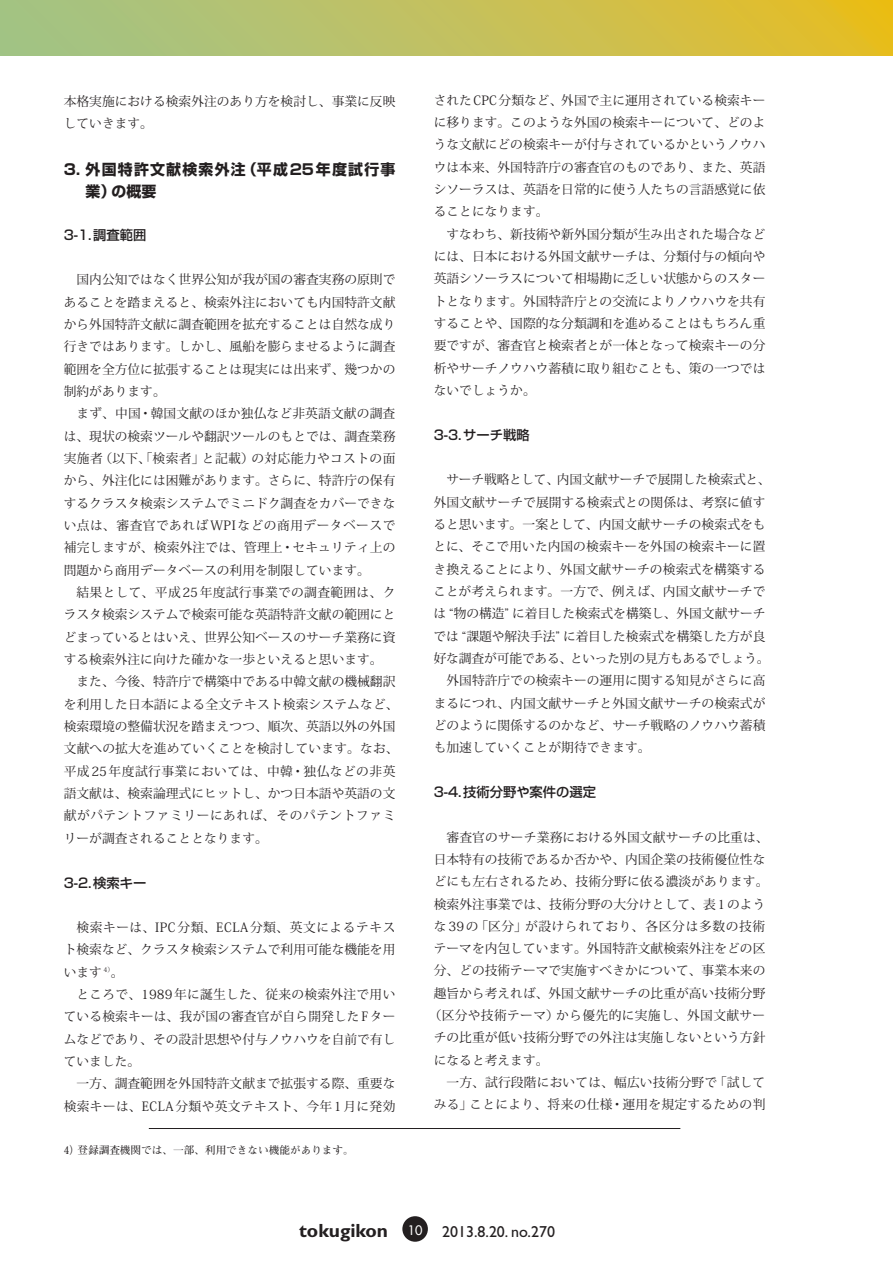
<style>
.page{position:relative;width:893px;height:1263px;background:#fff}
.page>*{position:absolute;margin:0;border:0;box-sizing:border-box;transform-origin:0 0}
.ノーマル{font:700 19.2px "Gill Sans";color:#231f20}
.ノーマル-2{font:15.9px "Gill Sans";color:#231f20}
.特集小見出し{font:700 14.85px/22.4px "Shin Go Pro";letter-spacing:.085em;color:#231f20}
.特集小見出し2{font:500 13.35px "Shin Go Pro";color:#231f20}
.特集本文{font:12.75px/22.4px "Koz Min Pro";color:#231f20;text-align:justify}
.特集本文-2{font:12.75px/22.4px "Koz Min Pro";letter-spacing:.025em;color:#231f20}
.特集本文-3{font:12.75px/22.4px "Koz Min Pro";letter-spacing:.02em;color:#231f20}
.特集本文-4{font:12.75px "Koz Min Pro";letter-spacing:.05em;color:#231f20}
.ノーマル-3{font:12.75px "Futura";color:#fff}
.注{font:700 10.65px "Futo Min A101 Pro";color:#231f20}
</style>
<div class="page">
<div style="left:402px;top:1216px;width:26px;height:26px;background:#231f20;border-radius:50%"></div>
<svg style="left:0;top:0;width:892px;height:55px;background:#c2c05a"></svg>
<hr style="left:149px;top:1128px;width:531px;height:1px;background:#231f20">
<p class="特集本文" style="left:64px;top:90px;width:333px">本格実施における検索外注のあり方を検討し、事業に反映していきます。</p>
<p class="特集小見出し" style="left:86px;top:156px;width:311px;text-indent:-22px">3. 外国特許文献検索外注（平成25年度試行事業）の概要</p>
<p class="特集小見出し2" style="left:64px;top:224px;width:84px">3-1.調査範囲</p>
<p class="特集本文" style="left:64px;top:268px;width:333px">　国内公知ではなく世界公知が我が国の審査実務の原則であることを踏まえると、検索外注においても内国特許文献から外国特許文献に調査範囲を拡充することは自然な成り行きではあります。しかし、風船を膨らませるように調査範囲を全方位に拡張することは現実には出来ず、幾つかの制約があります。</p>
<p class="特集本文" style="left:64px;top:402px;width:333px">　まず、中国・韓国文献のほか独仏など非英語文献の調査は、現状の検索ツールや翻訳ツールのもとでは、調査業務実施者（以下、「検索者」と記載）の対応能力やコストの面から、外注化には困難があります。さらに、特許庁の保有するクラスタ検索システムでミニドク調査をカバーできない点は、審査官であれば WPIなどの商用データベースで補完しますが、検索外注では、管理上・セキュリティ上の問題から商用データベースの利用を制限しています。</p>
<p class="特集本文" style="left:64px;top:581px;width:333px">　結果として、平成25年度試行事業での調査範囲は、クラスタ検索システムで検索可能な英語特許文献の範囲にとどまっているとはいえ、世界公知ベースのサーチ業務に資する検索外注に向けた確かな一歩といえると思います。</p>
<p class="特集本文" style="left:64px;top:670px;width:336px;text-align:left">　また、今後、特許庁で構築中である中韓文献の機械翻訳を利用した日本語による全文テキスト検索システムなど、検索環境の整備状況を踏まえつつ、順次、英語以外の外国文献への拡大を進めていくことを検討しています。なお、平成25年度試行事業においては、中韓・独仏などの非英語文献は、検索論理式にヒットし、かつ日本語や英語の文献がパテントファミリーにあれば、そのパテントファミリーが調査されることとなります。</p>
<p class="特集小見出し2" style="left:64px;top:872px;width:84px">3-2.検索キー</p>
<p class="特集本文" style="left:64px;top:915px;width:333px">　検索キーは、IPC分類、ECLA分類、英文によるテキスト検索など、クラスタ検索システムで利用可能な機能を用います <sup>4）</sup>。</p>
<p class="特集本文" style="left:64px;top:982px;width:333px">　ところで、1989年に誕生した、従来の検索外注で用いている検索キーは、我が国の審査官が自ら開発したFタームなどであり、その設計思想や付与ノウハウを自前で有していました。</p>
<p class="特集本文-2" style="left:64px;top:1072px;width:333px">　一方、調査範囲を外国特許文献まで拡張する際、重要な検索キーは、ECLA分類や英文テキスト、今年1月に発効</p>
<p class="注" style="left:64px;top:1142px;width:292px">4）登録調査機関では、一部、利用できない機能があります。</p>
<p class="特集本文" style="left:434px;top:88px;width:333px">されたCPC分類など、外国で主に運用されている検索キーに移ります。このような外国の検索キーについて、どのような文献にどの検索キーが付与されているかというノウハウは本来、外国特許庁の審査官のものであり、また、英語シソーラスは、英語を日常的に使う人たちの言語感覚に依ることになります。</p>
<p class="特集本文" style="left:434px;top:222px;width:333px">　すなわち、新技術や新外国分類が生み出された場合などには、日本における外国文献サーチは、分類付与の傾向や英語シソーラスについて相場勘に乏しい状態からのスタートとなります。外国特許庁との交流によりノウハウを共有することや、国際的な分類調和を進めることはもちろん重要ですが、審査官と検索者とが一体となって検索キーの分析やサーチノウハウ蓄積に取り組むことも、策の一つではないでしょうか。</p>
<p class="特集小見出し2" style="left:434px;top:424px;width:97px">3-3.サーチ戦略</p>
<p class="特集本文" style="left:433px;top:468px;width:339px;text-align:left">　サーチ戦略として、内国文献サーチで展開した検索式と、外国文献サーチで展開する検索式との関係は、考察に値すると思います。一案として、内国文献サーチの検索式をもとに、そこで用いた内国の検索キーを外国の検索キーに置き換えることにより、外国文献サーチの検索式を構築することが考えられます。一方で、例えば、内国文献サーチでは “物の構造” に着目した検索式を構築し、外国文献サーチでは “課題や解決手法” に着目した検索式を構築した方が良好な調査が可能である、といった別の見方もあるでしょう。</p>
<p class="特集本文" style="left:434px;top:669px;width:333px">　外国特許庁での検索キーの運用に関する知見がさらに高まるにつれ、内国文献サーチと外国文献サーチの検索式がどのように関係するのかなど、サーチ戦略のノウハウ蓄積も加速していくことが期待できます。</p>
<p class="特集小見出し2" style="left:434px;top:781px;width:164px">3-4.技術分野や案件の選定</p>
<p class="特集本文" style="left:434px;top:825px;width:336px">　審査官のサーチ業務における外国文献サーチの比重は、</p>
<p class="特集本文" style="left:434px;top:847px;width:333px">日本特有の技術であるか否かや、内国企業の技術優位性な</p>
<p class="特集本文" style="left:434px;top:870px;width:336px">どにも左右されるため、技術分野に依る濃淡があります。</p>
<p class="特集本文" style="left:434px;top:892px;width:333px">検索外注事業では、技術分野の大分けとして、表1のよう</p>
<p class="特集本文-4" style="left:434px;top:917px;width:333px">な 39の「区分」が設けられており、各区分は多数の技術</p>
<p class="特集本文" style="left:434px;top:937px;width:333px">テーマを内包しています。外国特許文献検索外注をどの区</p>
<p class="特集本文" style="left:434px;top:959px;width:333px">分、どの技術テーマで実施すべきかについて、事業本来の</p>
<p class="特集本文" style="left:434px;top:981px;width:333px">趣旨から考えれば、外国文献サーチの比重が高い技術分野</p>
<p class="特集本文-2" style="left:429px;top:1004px;width:338px">（区分や技術テーマ）から優先的に実施し、外国文献サー</p>
<p class="特集本文" style="left:434px;top:1026px;width:333px">チの比重が低い技術分野での外注は実施しないという方針</p>
<p class="特集本文" style="left:434px;top:1048px;width:116px">になると考えます。</p>
<p class="特集本文-3" style="left:434px;top:1071px;width:333px">　一方、試行段階においては、幅広い技術分野で「試してみる」ことにより、将来の仕様・運用を規定するための判</p>
<p class="ノーマル" style="left:299px;top:1219px;width:90px">tokugikon</p>
<p class="ノーマル-3" style="left:408px;top:1222px;width:16px">10</p>
<p class="ノーマル-2" style="left:442px;top:1222px;width:114px">2013.8.20. no.270</p>
</div>
